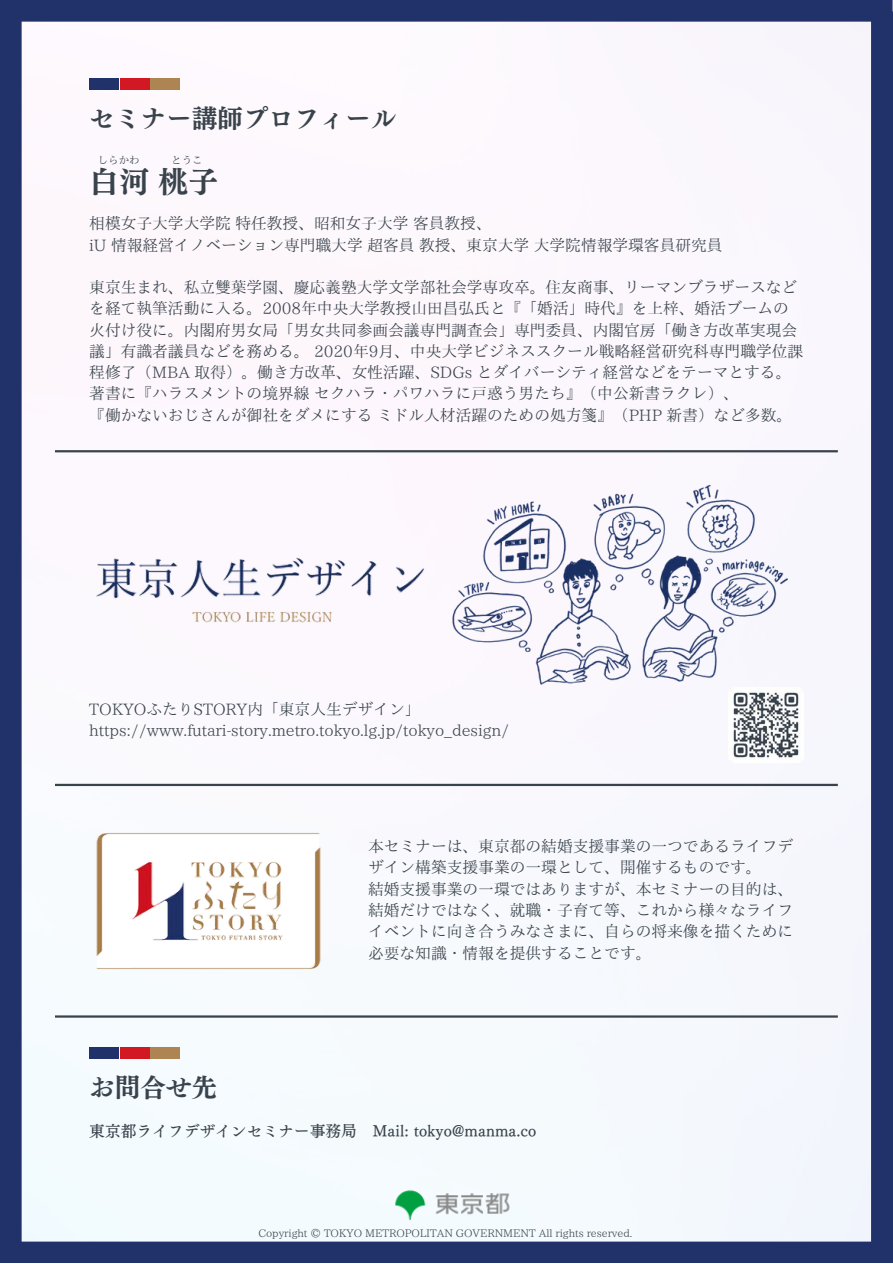
<style>
.page{position:relative;width:893px;height:1264px;background:#fff}
.page>*{position:absolute;margin:0;border:0;box-sizing:border-box;transform-origin:0 0}
.t1{font:30px "Canva Telop Min Pro N E";color:#39434c}
.t2{font:25.65px "Canva Telop Min Pro N E";color:#39434c}
.t3{font:15.75px/21.3px "IP Aex Mincho";color:#39434c}
.t4{font:15.75px "Canva Telop Min Pro N D";color:#39434c}
.t5{font:10.5px "IP Aex Mincho";color:#39434c}
</style>
<div class="page">
<img style="left:22px;top:22px;width:849px;height:1219px">
<img style="left:392px;top:1182px;width:118px;height:40px">
<div style="left:89px;top:78px;width:29px;height:11px;background:#203269"></div>
<div style="left:120px;top:78px;width:29px;height:11px;background:#d11823"></div>
<div style="left:151px;top:78px;width:29px;height:11px;background:#ae8453"></div>
<hr style="left:55px;top:450px;width:782px;height:2px;background:#39434c">
<img style="left:89px;top:537px;width:348px;height:99px">
<img style="left:437px;top:472px;width:366px;height:228px">
<img style="left:728px;top:687px;width:75px;height:75px">
<hr style="left:55px;top:783px;width:782px;height:3px;background:#39434c">
<img style="left:73px;top:788px;width:270px;height:225px">
<hr style="left:55px;top:1015px;width:782px;height:2px;background:#39434c">
<div style="left:89px;top:1046px;width:29px;height:12px;background:#203269"></div>
<div style="left:120px;top:1046px;width:29px;height:12px;background:#d11823"></div>
<div style="left:151px;top:1046px;width:29px;height:12px;background:#ae8453"></div>
<div style="left:0;top:1241px;width:892px;height:21px;background:#203269"></div>
<div style="left:0;top:0;width:892px;height:22px;background:#203269"></div>
<div style="left:0;top:19px;width:22px;height:1232px;background:#203269"></div>
<div style="left:871px;top:12px;width:21px;height:1231px;background:#203269"></div>
<h2 class="t2" style="left:89px;top:106px;width:309px">セミナー講師プロフィール</h2>
<p class="t5" style="left:98px;top:154px;width:43px">しらかわ</p>
<p class="t5" style="left:171px;top:154px;width:33px">とうこ</p>
<h1 class="t1" style="left:89px;top:167px;width:128px">白河桃子</h1>
<p class="t3" style="left:89px;top:213px;width:634px">相模女子大学大学院 特任教授、昭和女子大学 客員教授、<br>iU 情報経営イノベーション専門職大学 超客員 教授、東京大学 大学院情報学環客員研究員</p>
<p class="t3" style="left:89px;top:276px;width:715px">東京生まれ、私立雙葉学園、慶応義塾大学文学部社会学専攻卒。住友商事、リーマンブラザースなどを経て執筆活動に入る。2008年中央大学教授山田昌弘氏と『「婚活」時代』を上梓、婚活ブームの火付け役に。内閣府男女局「男女共同参画会議専門調査会」専門委員、内閣官房「働き方改革実現会議」有識者議員などを務める。 2020年9月、中央大学ビジネススクール戦略経営研究科専門職学位課程修了（MBA 取得）。働き方改革、女性活躍、SDGs とダイバーシティ経営などをテーマとする。著書に『ハラスメントの境界線 セクハラ・パワハラに戸惑う男たち』（中公新書ラクレ）、<br>『働かないおじさんが御社をダメにする ミドル人材活躍のための処方箋』（PHP 新書）など多数。</p>
<p class="t3" style="left:89px;top:698px;width:421px">TOKYOふたりSTORY内「東京人生デザイン」https://www.futari-story.metro.tokyo.lg.jp/tokyo_design/</p>
<p class="t3" style="left:368px;top:835px;width:426px">本セミナーは、東京都の結婚支援事業の一つであるライフデザイン構築支援事業の一環として、開催するものです。<br>結婚支援事業の一環ではありますが、本セミナーの目的は、結婚だけではなく、就職・子育て等、これから様々なライフイベントに向き合うみなさまに、自らの将来像を描くために必要な知識・情報を提供することです。</p>
<h2 class="t2" style="left:89px;top:1074px;width:129px">お問合せ先</h2>
<p class="t4" style="left:89px;top:1123px;width:448px">東京都ライフデザインセミナー事務局 Mail: tokyo@manma.co</p>
<p class="t5" style="left:258px;top:1227px;width:375px">Copyright ©︎ TOKYO METROPOLITAN GOVERNMENT All rights reserved.</p>
</div>
